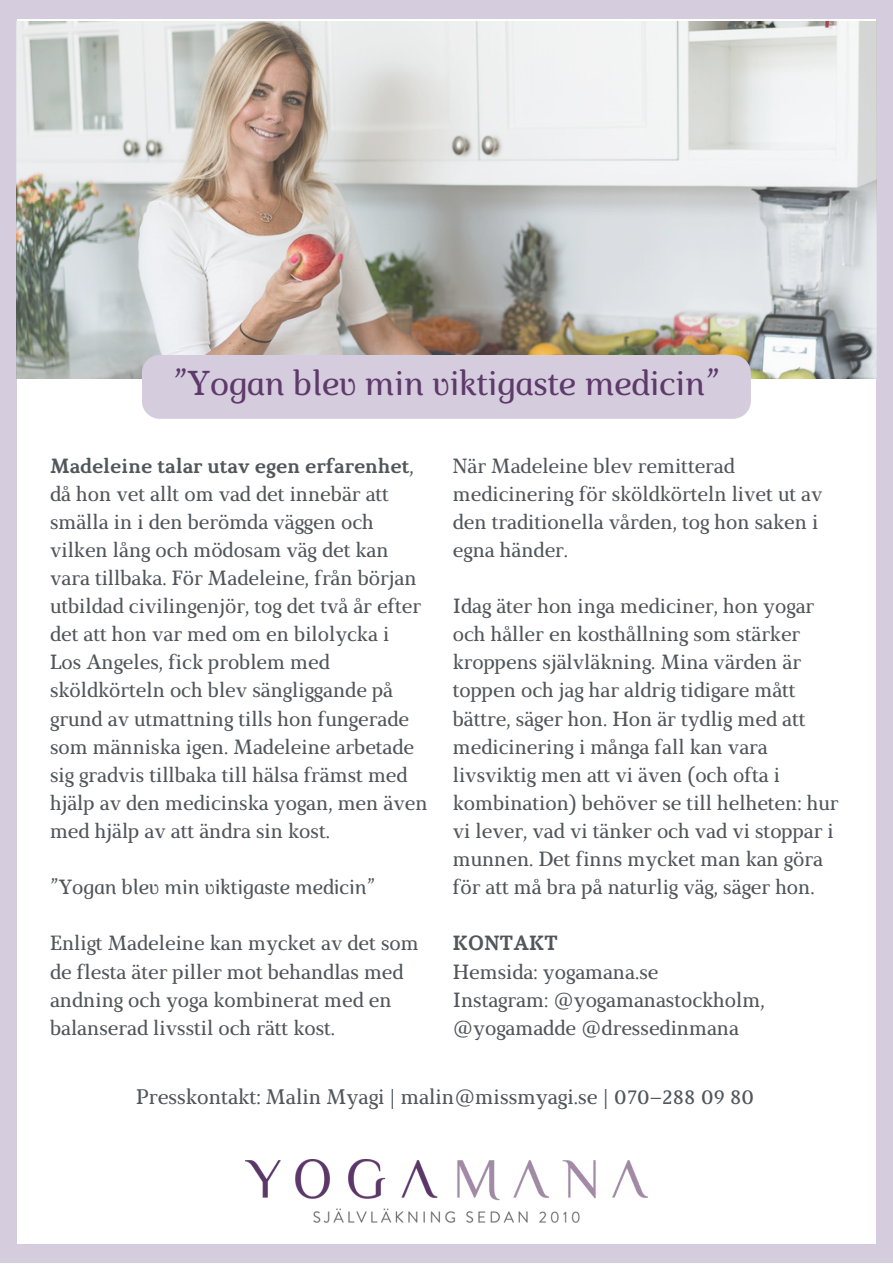
<style>
.page{position:relative;width:893px;height:1264px;background:#fff}
.page>*{position:absolute;margin:0;border:0;box-sizing:border-box;transform-origin:0 0}
.t1{font:italic 34.5px "Marta";color:#5e3a6a}
.t2{font:21px "Marta";color:#50565a}
.t3{font:20.55px/28px "Marta";color:#50565a}
.t4{font:italic 20.55px "Marta";color:#50565a}
.t5{font:700 20.55px "Marta";color:#50565a}
.s1{font-weight:700}
.s2{font-style:normal}
</style>
<div class="page">
<div style="left:0;top:0;width:892px;height:1262px;background:#d5ccde"></div>
<div style="left:17px;top:19px;width:858px;height:1224px;background:#fff"></div>
<img style="left:17px;top:22px;width:859px;height:356px">
<img style="left:245px;top:1159px;width:402px;height:64px">
<div style="left:142px;top:355px;width:608px;height:64px;background:#d5ccde"></div>
<h1 class="t1" style="left:173px;top:362px;width:548px">”Yogan blev min viktigaste medicin”</h1>
<p class="t3" style="left:50px;top:451px;width:379px"><span class="s1">Madeleine talar utav egen erfarenhet</span>, då hon vet allt om vad det innebär att smälla in i den berömda väggen och vilken lång och mödosam väg det kan vara tillbaka. För Madeleine, från början utbildad civilingenjör, tog det två år efter det att hon var med om en bilolycka i<br>Los Angeles, fick problem med sköldkörteln och blev sängliggande på grund av utmattning tills hon fungerade som människa igen. Madeleine arbetade sig gradvis tillbaka till hälsa främst med hjälp av den medicinska yogan, men även med hjälp av att ändra sin kost.</p>
<p class="t4" style="left:50px;top:875px;width:327px"><span class="s2">”Y</span>ogan blev min viktigaste medicin<span class="s2">”</span></p>
<p class="t3" style="left:50px;top:929px;width:370px">Enligt Madeleine kan mycket av det som de flesta äter piller mot behandlas med andning och yoga kombinerat med en balanserad livsstil och rätt kost.</p>
<p class="t3" style="left:453px;top:451px;width:371px">När Madeleine blev remitterad medicinering för sköldkörteln livet ut av den traditionella vården, tog hon saken i egna händer.</p>
<p class="t3" style="left:453px;top:592px;width:387px">Idag äter hon inga mediciner, hon yogar och håller en kosthållning som stärker kroppens självläkning. Mina värden är toppen och jag har aldrig tidigare mått bättre, säger hon. Hon är tydlig med att medicinering i många fall kan vara livsviktig men att vi även (och ofta i kombination) behöver se till helheten: hur vi lever, vad vi tänker och vad vi stoppar i munnen. Det finns mycket man kan göra för att må bra på naturlig väg, säger hon.</p>
<p class="t5" style="left:453px;top:931px;width:107px">KONTAKT</p>
<p class="t3" style="left:453px;top:957px;width:313px">Hemsida: yogamana.se<br>Instagram: @yogamanastockholm, @yogamadde @dressedinmana</p>
<p class="t2" style="left:136px;top:1084px;width:619px">Presskontakt: Malin Myagi | malin@missmyagi.se | 070–288 09 80</p>
</div>
